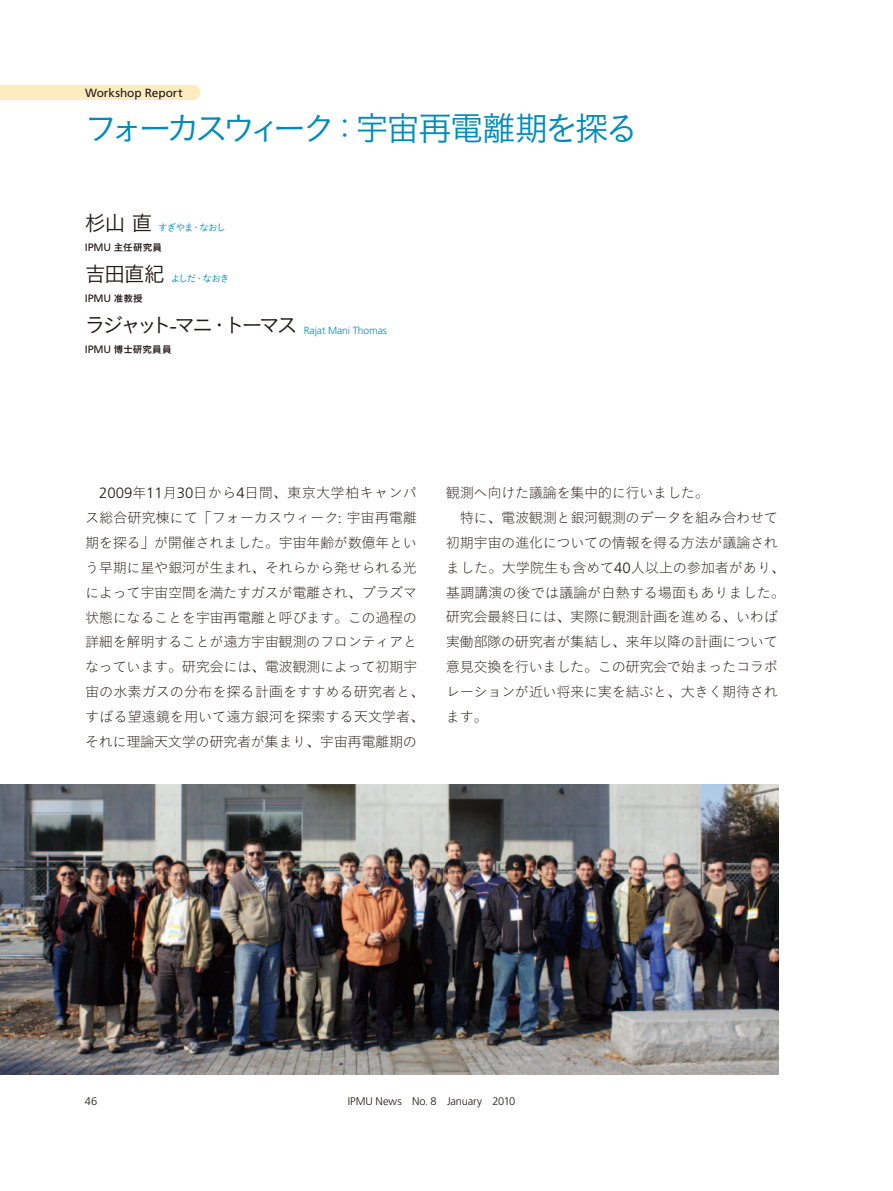
<style>
.page{position:relative;width:893px;height:1191px;background:#fff}
.page>*{position:absolute;margin:0;border:0;box-sizing:border-box;transform-origin:0 0}
.t1{font:34.05px "Koburina Go Std W3";letter-spacing:-.125em;color:#008cbb}
.t2{font:14.4px/25px "Koburina Go Std W1";letter-spacing:-.035em;color:#231916;text-align:center}
.t3{font:14.4px "Koburina Go Std W1";letter-spacing:-.015em;color:#231916}
.t4{font:11.85px "Frutiger LT Std";letter-spacing:-.005em;color:#231916}
.t5{font:300 11.1px "Frutiger LT Std";color:#231916}
.t6{font:10.65px "Frutiger LT Std";color:#231916}
.t7{font:300 10.35px "Frutiger LT Std";letter-spacing:-.01em;color:#008cbb}
.t8{font:9.6px "Koburina Go Std W3";letter-spacing:-.11em;color:#008cbb}
.t9{font:9.6px "Koburina Go Std W6";color:#231916}
.s1{font-family:"Ryumin Pro";font-weight:300}
.s2{font-size:21.3px;color:#231916}
.s3{font-family:"Frutiger LT Std";font-size:10.65px}
.s4{font-family:"Koburina Go Std W6";font-size:9.6px}
.s5{font-family:"Koburina Go Std W3";font-weight:400;font-size:21.3px;color:#231916}
.s6{font-size:22.95px;color:#231916}
.s7{font-family:"Ryumin Pro";font-size:21.3px;color:#231916}
.s8{font-family:"Frutiger LT Std";font-weight:300;font-size:14.85px}
.s9{font-family:"Ryumin Pro";font-size:10.65px}
</style>
<div class="page">
<div style="left:0;top:85px;width:200px;height:15px;background:#feebbf"></div>
<img style="left:0;top:784px;width:778px;height:290px">
<p class="t4" style="left:85px;top:86px;width:99px">Workshop Report</p>
<h1 class="t1" style="left:84px;top:102px;width:556px">フォーカスウィーク<span class="s1">：</span>宇宙再電離期を探る</h1>
<p class="t8" style="left:85px;top:220px;width:143px"><span class="s2">杉山直</span> すぎやま<span class="s1">・</span>なおし</p>
<p class="t9" style="left:85px;top:240px;width:79px"><span class="s3">IPMU</span> 主任研究員</p>
<p class="t8" style="left:85px;top:271px;width:146px"><span class="s2">吉田直紀</span> よしだ<span class="s1">・</span>なおき</p>
<p class="t6" style="left:85px;top:292px;width:60px">IPMU <span class="s4">准教授</span></p>
<p class="t7" style="left:84px;top:324px;width:304px"><span class="s5">ラジャット</span><span class="s6">-</span><span class="s5">マニ</span><span class="s7">・</span><span class="s5">トーマス</span> Rajat Mani Thomas</p>
<p class="t9" style="left:85px;top:342px;width:88px"><span class="s3">IPMU</span> 博士研究員員</p>
<p class="t2" style="left:85px;top:479px;width:341px"><span class="s8">2009</span>年<span class="s8">11</span>月<span class="s8">30</span>日から<span class="s8">4</span>日間<span class="s1">、</span>東京大学柏キャンパ<br>ス総合研究棟にて<span class="s1">「</span>フォーカスウィーク<span class="s1">:</span> 宇宙再電離期を探る<span class="s1">」</span>が開催されました<span class="s1">。</span>宇宙年齢が数億年という早期に星や銀河が生まれ<span class="s1">、</span>それらから発せられる光によって宇宙空間を満たすガスが電離され<span class="s1">、</span>プラズマ状態になることを宇宙再電離と呼びます<span class="s1">。</span>この過程の詳細を解明することが遠方宇宙観測のフロンティアとなっています<span class="s1">。</span>研究会には<span class="s1">、</span>電波観測によって初期宇宙の水素ガスの分布を探る計画をすすめる研究者と<span class="s1">、</span>すばる望遠鏡を用いて遠方銀河を探索する天文学者<span class="s1">、</span>それに理論天文学の研究者が集まり<span class="s1">、</span>宇宙再電離期の</p>
<p class="t2" style="left:446px;top:479px;width:265px">観測へ向けた議論を集中的に行いました<span class="s1">。</span></p>
<p class="t2" style="left:460px;top:504px;width:320px">特に<span class="s1">、</span>電波観測と銀河観測のデータを組み合わせて</p>
<p class="t2" style="left:446px;top:529px;width:334px">初期宇宙の進化についての情報を得る方法が議論され</p>
<p class="t2" style="left:446px;top:554px;width:341px">ました<span class="s1">。</span>大学院生も含めて<span class="s8">40</span>人以上の参加者があり<span class="s1">、</span></p>
<p class="t3" style="left:446px;top:581px;width:341px">基調講演の後では議論が白熱する場面もありました<span class="s1">。</span></p>
<p class="t2" style="left:446px;top:604px;width:334px">研究会最終日には<span class="s1">、</span>実際に観測計画を進める<span class="s1">、</span>いわば</p>
<p class="t2" style="left:446px;top:629px;width:334px">実働部隊の研究者が集結し<span class="s1">、</span>来年以降の計画について</p>
<p class="t2" style="left:446px;top:654px;width:334px">意見交換を行いました<span class="s1">。</span>この研究会で始まったコラボ</p>
<p class="t2" style="left:446px;top:679px;width:334px">レーションが近い将来に実を結ぶと<span class="s1">、</span>大きく期待され</p>
<p class="t2" style="left:446px;top:704px;width:44px">ます<span class="s1">。</span></p>
<p class="t5" style="left:85px;top:1094px;width:14px">46</p>
<p class="t5" style="left:348px;top:1094px;width:169px">IPMU News No<span class="s9">.</span> 8 January 2010</p>
</div>
